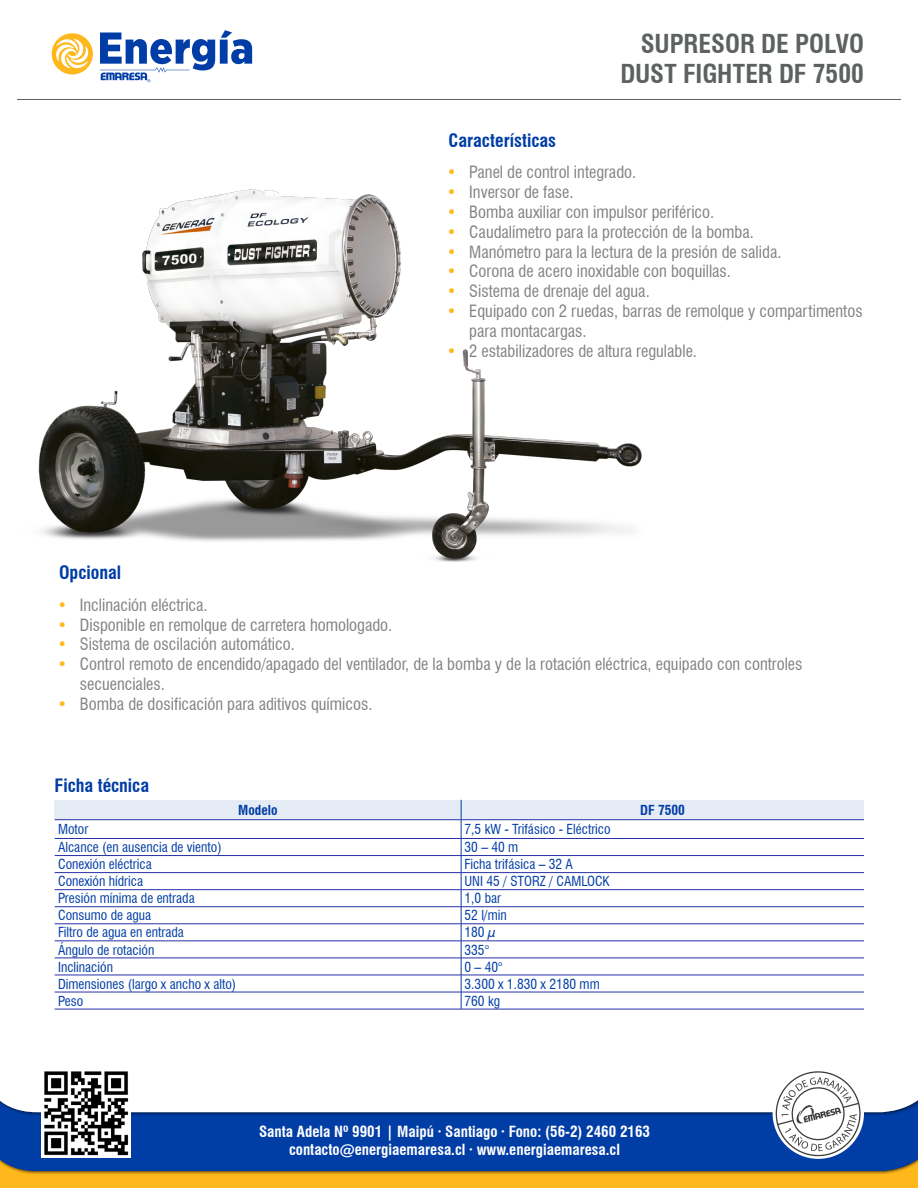
<style>
.page{position:relative;width:918px;height:1188px;background:#fff}
.page>*{position:absolute;margin:0;border:0;box-sizing:border-box;transform-origin:0 0}
.TITLES{font:700 condensed 25.5px "Swiss 721 BT";letter-spacing:-.005em;color:#5d6161}
.t1{font:700 condensed 18px "Swiss 721 BT";color:#003da5}
.t2{font:condensed 16.5px/19.8px "Swiss 721 BT";color:#808285}
.t3{font:700 condensed 15px/18px "Swiss 721 BT";color:#fff;text-align:center}
.t4{font:condensed 13.5px "Swiss 721 BT";color:#003da5}
.t5{font:700 condensed 13.5px "Swiss 721 BT";color:#003da5}
.s1{color:#ffb81c}
</style>
<div class="page">
<div style="left:0;top:1060px;width:918px;height:128px;background:#231f20;opacity:.75"></div>
<div style="left:0;top:1119px;width:918px;height:69px;background:#231f20;opacity:.75"></div>
<div style="left:55px;top:800px;width:406px;height:20px;background:#e6ecf6"></div>
<div style="left:461px;top:800px;width:403px;height:20px;background:#e6ecf6"></div>
<svg style="left:55px;top:820px;width:406px;height:189px"></svg>
<svg style="left:462px;top:820px;width:402px;height:189px"></svg>
<svg style="left:461px;top:800px;width:1px;height:209px"></svg>
<hr style="left:55px;top:838px;width:406px;height:1px;background:#2630a8">
<hr style="left:461px;top:838px;width:403px;height:1px;background:#2630a8">
<hr style="left:55px;top:855px;width:406px;height:1px;background:#2630a8">
<hr style="left:461px;top:855px;width:403px;height:1px;background:#2630a8">
<hr style="left:55px;top:872px;width:406px;height:1px;background:#2630a8">
<hr style="left:461px;top:872px;width:403px;height:1px;background:#2630a8">
<hr style="left:55px;top:889px;width:406px;height:1px;background:#2630a8">
<hr style="left:461px;top:889px;width:403px;height:1px;background:#2630a8">
<hr style="left:55px;top:906px;width:406px;height:1px;background:#2630a8">
<hr style="left:461px;top:906px;width:403px;height:1px;background:#2630a8">
<hr style="left:55px;top:958px;width:406px;height:1px;background:#2630a8">
<hr style="left:461px;top:958px;width:403px;height:1px;background:#2630a8">
<hr style="left:55px;top:975px;width:406px;height:1px;background:#2630a8">
<hr style="left:461px;top:975px;width:403px;height:1px;background:#2630a8">
<hr style="left:55px;top:992px;width:406px;height:1px;background:#2630a8">
<hr style="left:461px;top:992px;width:403px;height:1px;background:#2630a8">
<hr style="left:55px;top:1009px;width:406px;height:1px;background:#2630a8">
<hr style="left:461px;top:1009px;width:403px;height:1px;background:#2630a8">
<hr style="left:55px;top:819px;width:406px;height:1px;background:#2630a8">
<hr style="left:461px;top:819px;width:403px;height:1px;background:#2630a8">
<hr style="left:55px;top:941px;width:406px;height:1px;background:#2630a8">
<hr style="left:461px;top:924px;width:403px;height:1px;background:#2630a8">
<hr style="left:55px;top:924px;width:406px;height:1px;background:#2630a8">
<hr style="left:461px;top:941px;width:403px;height:1px;background:#2630a8">
<img style="left:38px;top:190px;width:604px;height:372px">
<svg style="left:771px;top:1067px;width:94px;height:94px"></svg>
<img style="left:41px;top:1068px;width:90px;height:89px">
<svg style="left:52px;top:33px;width:41px;height:41px"></svg>
<svg style="left:100px;top:30px;width:152px;height:52px"></svg>
<hr style="left:17px;top:99px;width:884px;height:1px;background:#5d6161">
<p class="TITLES" style="left:641px;top:28px;width:225px">SUPRESOR DE POLVO</p>
<p class="TITLES" style="left:620px;top:59px;width:245px">DUST FIGHTER DF 7500</p>
<p class="t1" style="left:449px;top:129px;width:109px">Características</p>
<p class="t2" style="left:447px;top:162px;width:191px"><span class="s1">•</span> Panel de control integrado.</p>
<p class="t2" style="left:447px;top:182px;width:128px"><span class="s1">•</span> Inversor de fase.</p>
<p class="t2" style="left:447px;top:202px;width:269px"><span class="s1">•</span> Bomba auxiliar con impulsor periférico.</p>
<p class="t2" style="left:447px;top:222px;width:309px"><span class="s1">•</span> Caudalímetro para la protección de la bomba.</p>
<p class="t2" style="left:447px;top:242px;width:336px"><span class="s1">•</span> Manómetro para la lectura de la presión de salida.</p>
<p class="t2" style="left:447px;top:261px;width:286px"><span class="s1">•</span> Corona de acero inoxidable con boquillas.</p>
<p class="t2" style="left:447px;top:281px;width:204px"><span class="s1">•</span> Sistema de drenaje del agua.</p>
<p class="t2" style="left:469px;top:301px;width:395px;text-indent:-22px"><span class="s1">•</span> Equipado con 2 ruedas, barras de remolque y compartimentos para montacargas.</p>
<p class="t2" style="left:447px;top:341px;width:252px"><span class="s1">•</span> 2 estabilizadores de altura regulable.</p>
<p class="t1" style="left:59px;top:562px;width:63px">Opcional</p>
<p class="t2" style="left:57px;top:595px;width:152px"><span class="s1">•</span> Inclinación eléctrica.</p>
<p class="t2" style="left:57px;top:615px;width:337px"><span class="s1">•</span> Disponible en remolque de carretera homologado.</p>
<p class="t2" style="left:57px;top:634px;width:239px"><span class="s1">•</span> Sistema de oscilación automático.</p>
<p class="t2" style="left:80px;top:654px;width:724px;text-indent:-22px"><span class="s1">•</span> Control remoto de encendido/apagado del ventilador, de la bomba y de la rotación eléctrica, equipado con controles secuenciales.</p>
<p class="t2" style="left:57px;top:694px;width:317px"><span class="s1">•</span> Bomba de dosificación para aditivos químicos.</p>
<p class="t1" style="left:55px;top:774px;width:96px">Ficha técnica</p>
<p class="t5" style="left:238px;top:802px;width:41px">Modelo</p>
<p class="t5" style="left:640px;top:802px;width:46px">DF 7500</p>
<p class="t4" style="left:58px;top:821px;width:32px">Motor</p>
<p class="t4" style="left:465px;top:821px;width:148px">7,5 kW - Trifásico - Eléctrico</p>
<p class="t4" style="left:58px;top:839px;width:165px">Alcance (en ausencia de viento)</p>
<p class="t4" style="left:465px;top:839px;width:55px">30 – 40 m</p>
<p class="t4" style="left:58px;top:856px;width:95px">Conexión eléctrica</p>
<p class="t4" style="left:465px;top:856px;width:110px">Ficha trifásica – 32 A</p>
<p class="t4" style="left:58px;top:873px;width:87px">Conexión hídrica</p>
<p class="t4" style="left:465px;top:873px;width:147px">UNI 45 / STORZ / CAMLOCK</p>
<p class="t4" style="left:58px;top:890px;width:138px">Presión mínima de entrada</p>
<p class="t4" style="left:465px;top:890px;width:38px">1,0 bar</p>
<p class="t4" style="left:58px;top:907px;width:95px">Consumo de agua</p>
<p class="t4" style="left:465px;top:907px;width:44px">52 l/min</p>
<p class="t4" style="left:58px;top:924px;width:127px">Filtro de agua en entrada</p>
<p class="t4" style="left:465px;top:924px;width:33px">180 μ</p>
<p class="t4" style="left:58px;top:942px;width:98px">Ángulo de rotación</p>
<p class="t4" style="left:465px;top:942px;width:26px">335°</p>
<p class="t4" style="left:58px;top:959px;width:56px">Inclinación</p>
<p class="t4" style="left:465px;top:959px;width:40px">0 – 40°</p>
<p class="t4" style="left:58px;top:976px;width:180px">Dimensiones (largo x ancho x alto)</p>
<p class="t4" style="left:465px;top:976px;width:137px">3.300 x 1.830 x 2180 mm</p>
<p class="t4" style="left:58px;top:993px;width:27px">Peso</p>
<p class="t4" style="left:465px;top:993px;width:37px">760 kg</p>
<p class="t3" style="left:259px;top:1122px;width:392px">Santa Adela Nº 9901 | Maipú · Santiago · Fono: (56-2) 2460 2163 contacto@energiaemaresa.cl · www.energiaemaresa.cl</p>
</div>
